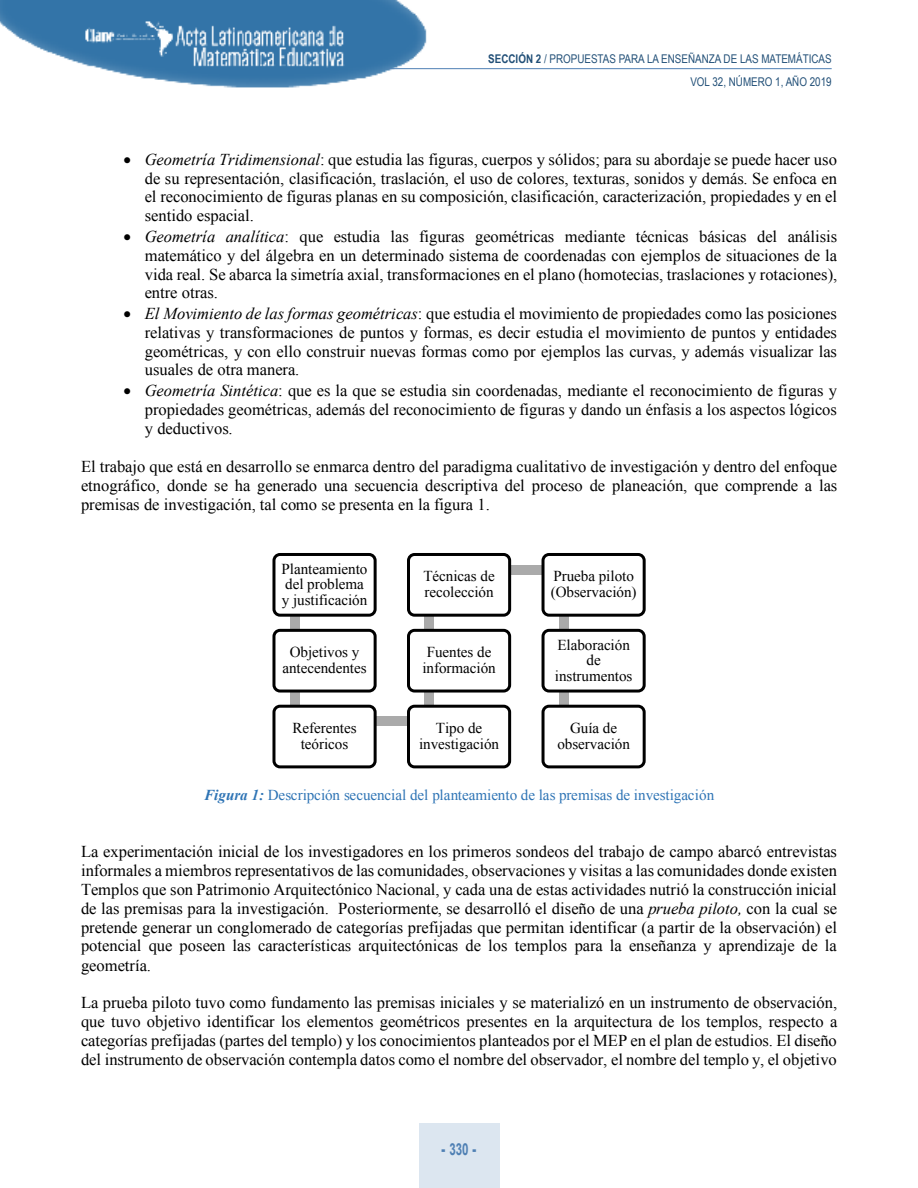
<style>
.page{position:relative;width:918px;height:1188px;background:#fff}
.page>*{position:absolute;margin:0;border:0;box-sizing:border-box;transform-origin:0 0}
.t1{font:16.5px/18.9px "Times New Roman";color:#000;text-align:justify}
.t2{font:700 16.5px "Arial";color:#4f80b4;scale:.7 1}
.t3{font:15.15px/15.5px "Times New Roman";letter-spacing:-.005em;color:#000;text-align:center}
.t4{font:15.15px "Times New Roman";color:#2e74b5}
.t5{font:12px/23px "Arial Narrow";color:#214f77;text-align:right}
.s1{font-weight:700}
.s2{font-style:italic}
.s3{font-weight:700;font-style:italic}
.s4{font-weight:900}
</style>
<div class="page">
<img style="left:0;top:0;width:435px;height:88px">
<hr style="left:389px;top:68px;width:443px;height:1px;background:#4f80b4">
<div style="left:419px;top:1123px;width:80px;height:65px;background:#dce6f0"></div>
<div style="left:290px;top:570px;width:9px;height:75px;background:#aaa"></div>
<div style="left:274px;top:554px;width:101px;height:61px;background:#fff;border-radius:6px"></div>
<div style="left:272px;top:553px;width:105px;height:64px;border:3px solid #000;border-radius:6px"></div>
<div style="left:290px;top:646px;width:9px;height:75px;background:#aaa"></div>
<div style="left:274px;top:630px;width:101px;height:61px;background:#fff;border-radius:6px"></div>
<div style="left:272px;top:629px;width:105px;height:64px;border:3px solid #000;border-radius:6px"></div>
<div style="left:295px;top:717px;width:134px;height:9px;background:#aaa"></div>
<div style="left:274px;top:706px;width:101px;height:61px;background:#fff;border-radius:6px"></div>
<div style="left:272px;top:705px;width:105px;height:63px;border:3px solid #000;border-radius:6px"></div>
<div style="left:425px;top:646px;width:9px;height:75px;background:#aaa"></div>
<div style="left:409px;top:706px;width:101px;height:61px;background:#fff;border-radius:6px"></div>
<div style="left:407px;top:705px;width:104px;height:63px;border:3px solid #000;border-radius:6px"></div>
<div style="left:425px;top:570px;width:9px;height:75px;background:#aaa"></div>
<div style="left:409px;top:630px;width:101px;height:61px;background:#fff;border-radius:6px"></div>
<div style="left:407px;top:629px;width:104px;height:64px;border:3px solid #000;border-radius:6px"></div>
<div style="left:429px;top:565px;width:134px;height:9px;background:#aaa"></div>
<div style="left:409px;top:554px;width:101px;height:61px;background:#fff;border-radius:6px"></div>
<div style="left:407px;top:553px;width:104px;height:64px;border:3px solid #000;border-radius:6px"></div>
<div style="left:559px;top:570px;width:9px;height:75px;background:#aaa"></div>
<div style="left:543px;top:554px;width:101px;height:61px;background:#fff;border-radius:6px"></div>
<div style="left:542px;top:553px;width:104px;height:64px;border:3px solid #000;border-radius:6px"></div>
<div style="left:559px;top:646px;width:9px;height:75px;background:#aaa"></div>
<div style="left:543px;top:630px;width:101px;height:61px;background:#fff;border-radius:6px"></div>
<div style="left:542px;top:629px;width:104px;height:64px;border:3px solid #000;border-radius:6px"></div>
<div style="left:543px;top:706px;width:101px;height:61px;background:#fff;border-radius:6px"></div>
<div style="left:542px;top:705px;width:104px;height:63px;border:3px solid #000;border-radius:6px"></div>
<p class="t5" style="left:488px;top:47px;width:345px"><span class="s1">SECCIÓN 2</span> / PROPUESTAS PARA LA ENSEÑANZA DE LAS MATEMÁTICAS<br>VOL 32, NÚMERO 1, AÑO 2019</p>
<p class="t1" style="left:145px;top:149px;width:694px;text-indent:-21px">• <span class="s2">Geometría Tridimensional</span>: que estudia las figuras, cuerpos y sólidos; para su abordaje se puede hacer uso de su representación, clasificación, traslación, el uso de colores, texturas, sonidos y demás. Se enfoca en el reconocimiento de figuras planas en su composición, clasificación, caracterización, propiedades y en el sentido espacial.</p>
<p class="t1" style="left:145px;top:227px;width:694px;text-indent:-21px">• <span class="s2">Geometría analítica</span>: que estudia las figuras geométricas mediante técnicas básicas del análisis matemático y del álgebra en un determinado sistema de coordenadas con ejemplos de situaciones de la vida real. Se abarca la simetría axial, transformaciones en el plano (homotecias, traslaciones y rotaciones), entre otras.</p>
<p class="t1" style="left:145px;top:304px;width:694px;text-indent:-21px">• <span class="s2">El Movimiento de las formas geométricas</span>: que estudia el movimiento de propiedades como las posiciones relativas y transformaciones de puntos y formas, es decir estudia el movimiento de puntos y entidades geométricas, y con ello construir nuevas formas como por ejemplos las curvas, y además visualizar las usuales de otra manera.</p>
<p class="t1" style="left:145px;top:380px;width:694px;text-indent:-21px">• <span class="s2">Geometría Sintética</span>: que es la que se estudia sin coordenadas, mediante el reconocimiento de figuras y propiedades geométricas, además del reconocimiento de figuras y dando un énfasis a los aspectos lógicos y deductivos.</p>
<p class="t1" style="left:81px;top:456px;width:758px">El trabajo que está en desarrollo se enmarca dentro del paradigma cualitativo de investigación y dentro del enfoque etnográfico, donde se ha generado una secuencia descriptiva del proceso de planeación, que comprende a las premisas de investigación, tal como se presenta en la figura 1.</p>
<p class="t3" style="left:282px;top:561px;width:87px;text-align:left">Planteamiento del problema y justificación</p>
<p class="t3" style="left:282px;top:645px;width:86px">Objetivos y antecendentes</p>
<p class="t3" style="left:423px;top:569px;width:73px;text-align:left">Técnicas de recolección</p>
<p class="t3" style="left:551px;top:569px;width:87px;text-align:left">Prueba piloto (Observación)</p>
<p class="t3" style="left:555px;top:637px;width:79px">Elaboración de instrumentos</p>
<p class="t3" style="left:422px;top:645px;width:75px;text-align:left">Fuentes de información</p>
<p class="t3" style="left:292px;top:720px;width:66px">Referentes teóricos</p>
<p class="t3" style="left:419px;top:720px;width:82px">Tipo de investigación</p>
<p class="t3" style="left:557px;top:720px;width:74px">Guía de observación</p>
<p class="t4" style="left:204px;top:787px;width:512px"><span class="s3">Figura 1:</span> Descripción secuencial del planteamiento de las premisas de investigación</p>
<p class="t1" style="left:81px;top:842px;width:758px">La experimentación inicial de los investigadores en los primeros sondeos del trabajo de campo abarcó entrevistas informales a miembros representativos de las comunidades, observaciones y visitas a las comunidades donde existen Templos que son Patrimonio Arquitectónico Nacional, y cada una de estas actividades nutrió la construcción inicial de las premisas para la investigación. Posteriormente, se desarrolló el diseño de una <span class="s2">prueba piloto,</span> con la cual se pretende generar un conglomerado de categorías prefijadas que permitan identificar (a partir de la observación) el potencial que poseen las características arquitectónicas de los templos para la enseñanza y aprendizaje de la geometría.</p>
<p class="t1" style="left:81px;top:993px;width:758px">La prueba piloto tuvo como fundamento las premisas iniciales y se materializó en un instrumento de observación, que tuvo objetivo identificar los elementos geométricos presentes en la arquitectura de los templos, respecto a categorías prefijadas (partes del templo) y los conocimientos planteados por el MEP en el plan de estudios. El diseño del instrumento de observación contempla datos como el nombre del observador, el nombre del templo y, el objetivo</p>
<p class="t2" style="left:442px;top:1140px;width:51px"><span class="s4">-</span> 330 <span class="s4">-</span></p>
</div>
